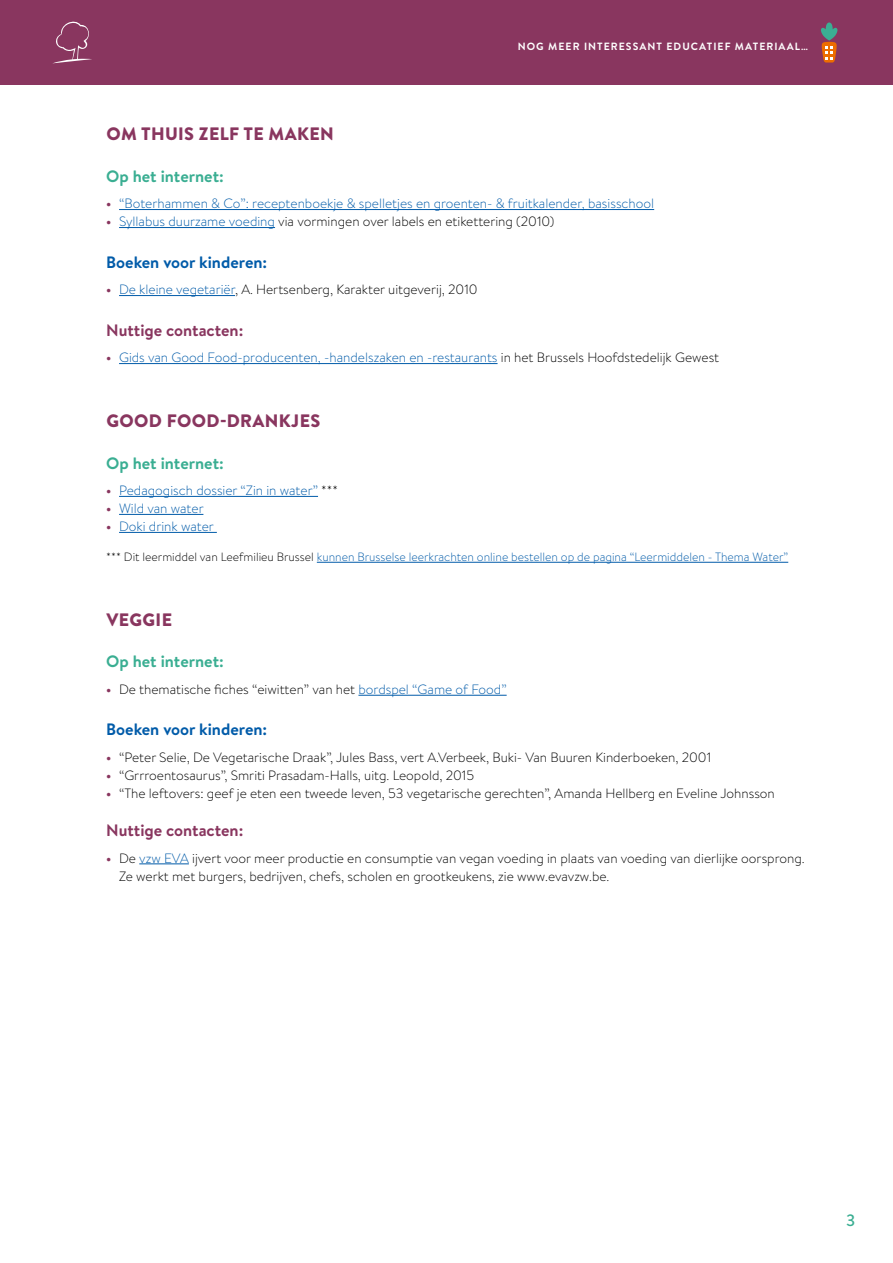
<style>
.page{position:relative;width:893px;height:1263px;background:#fff}
.page>*{position:absolute;margin:0;border:0;box-sizing:border-box;transform-origin:0 0}
.t1{font:900 18px "Brandon Text";letter-spacing:.02em;color:#89365f}
.t2{font:700 16.5px "Brandon Text";color:#3aae92}
.t3{font:700 16.5px "Brandon Text";color:#005ba9}
.t4{font:700 16.5px "Brandon Text";color:#89365f}
.t5{font:500 16.5px "Brandon Text";color:#3aae92}
.t6{font:300 13.5px/18px "Brandon Text";color:#000}
.t7{font:300 13.5px "Brandon Text";color:#005ba9}
.t8{font:300 12px "Brandon Text";color:#005ba9}
.t9{font:700 10.5px "Brandon Text";letter-spacing:.1em;color:#fff}
.s1{font-weight:700;color:#89365f}
.s2{color:#005ba9}
.s3{color:#000}
</style>
<div class="page">
<div style="left:0;top:0;width:893px;height:85px;background:#89365f"></div>
<svg style="left:54px;top:21px;width:38px;height:42px"></svg>
<hr style="left:119px;top:209px;width:535px;height:1px;background:#005ba9">
<hr style="left:119px;top:227px;width:156px;height:1px;background:#005ba9">
<hr style="left:119px;top:295px;width:116px;height:1px;background:#005ba9">
<hr style="left:119px;top:363px;width:379px;height:1px;background:#005ba9">
<hr style="left:119px;top:496px;width:199px;height:1px;background:#005ba9">
<hr style="left:119px;top:514px;width:84px;height:1px;background:#005ba9">
<hr style="left:119px;top:532px;width:98px;height:1px;background:#005ba9">
<hr style="left:317px;top:562px;width:471px;height:1px;background:#005ba9">
<hr style="left:358px;top:695px;width:149px;height:1px;background:#005ba9">
<hr style="left:139px;top:863px;width:50px;height:1px;background:#005ba9">
<svg style="left:821px;top:22px;width:17px;height:41px"></svg>
<p class="t9" style="left:518px;top:39px;width:292px">NOG MEER INTERESSANT EDUCATIEF MATERIAAL…</p>
<h1 class="t1" style="left:106px;top:121px;width:229px">OM THUIS ZELF TE MAKEN</h1>
<p class="t2" style="left:106px;top:164px;width:119px">Op het internet:</p>
<p class="t7" style="left:106px;top:194px;width:549px"><span class="s1">•</span> “Boterhammen &amp; Co”: receptenboekje &amp; spelletjes en groenten- &amp; fruitkalender, basisschool</p>
<p class="t6" style="left:106px;top:212px;width:450px"><span class="s1">•</span> <span class="s2">Syllabus duurzame voeding</span> via vormingen over labels en etikettering (2010)</p>
<p class="t3" style="left:106px;top:250px;width:162px">Boeken voor kinderen:</p>
<p class="t6" style="left:106px;top:280px;width:373px"><span class="s1">•</span> <span class="s2">De kleine vegetariër</span>, A. Hertsenberg, Karakter uitgeverij, 2010</p>
<p class="t4" style="left:106px;top:318px;width:139px">Nuttige contacten:</p>
<p class="t7" style="left:106px;top:348px;width:614px"><span class="s1">•</span> Gids van Good Food-producenten, -handelszaken en -restaurants <span class="s3">in het Brussels Hoofdstedelijk Gewest</span></p>
<h1 class="t1" style="left:106px;top:408px;width:215px">GOOD FOOD-DRANKJES</h1>
<p class="t2" style="left:106px;top:451px;width:119px">Op het internet:</p>
<p class="t7" style="left:106px;top:481px;width:233px"><span class="s1">•</span> Pedagogisch dossier “Zin in water” <span class="s3">***</span></p>
<p class="t7" style="left:106px;top:499px;width:99px"><span class="s1">•</span> Wild van water</p>
<p class="t7" style="left:106px;top:517px;width:109px"><span class="s1">•</span> Doki drink water</p>
<p class="t8" style="left:106px;top:549px;width:683px"><span class="s3">*** Dit leermiddel van Leefmilieu Brussel</span> kunnen Brusselse leerkrachten online bestellen op de pagina “Leermiddelen - Thema Water”</p>
<h1 class="t1" style="left:106px;top:607px;width:67px">VEGGIE</h1>
<p class="t2" style="left:106px;top:650px;width:119px">Op het internet:</p>
<p class="t6" style="left:106px;top:680px;width:402px"><span class="s1">•</span> De thematische fiches “eiwitten” van het <span class="s2">bordspel “Game of Food”</span></p>
<p class="t3" style="left:106px;top:718px;width:162px">Boeken voor kinderen:</p>
<p class="t6" style="left:106px;top:748px;width:606px"><span class="s1">•</span> “Peter Selie, De Vegetarische Draak”, Jules Bass, vert A.Verbeek, Buki- Van Buuren Kinderboeken, 2001</p>
<p class="t6" style="left:106px;top:766px;width:369px"><span class="s1">•</span> “Grrroentosaurus”, Smriti Prasadam-Halls, uitg. Leopold, 2015</p>
<p class="t6" style="left:106px;top:784px;width:670px"><span class="s1">•</span> “The leftovers: geef je eten een tweede leven, 53 vegetarische gerechten”, Amanda Hellberg en Eveline Johnsson</p>
<p class="t4" style="left:106px;top:819px;width:139px">Nuttige contacten:</p>
<p class="t6" style="left:119px;top:848px;width:687px;text-indent:-13px"><span class="s1">•</span> De <span class="s2">vzw EVA</span> ijvert voor meer productie en consumptie van vegan voeding in plaats van voeding van dierlijke oorsprong.<br>Ze werkt met burgers, bedrijven, chefs, scholen en grootkeukens, zie www.evavzw.be.</p>
<p class="t5" style="left:846px;top:1209px;width:11px">3</p>
</div>
